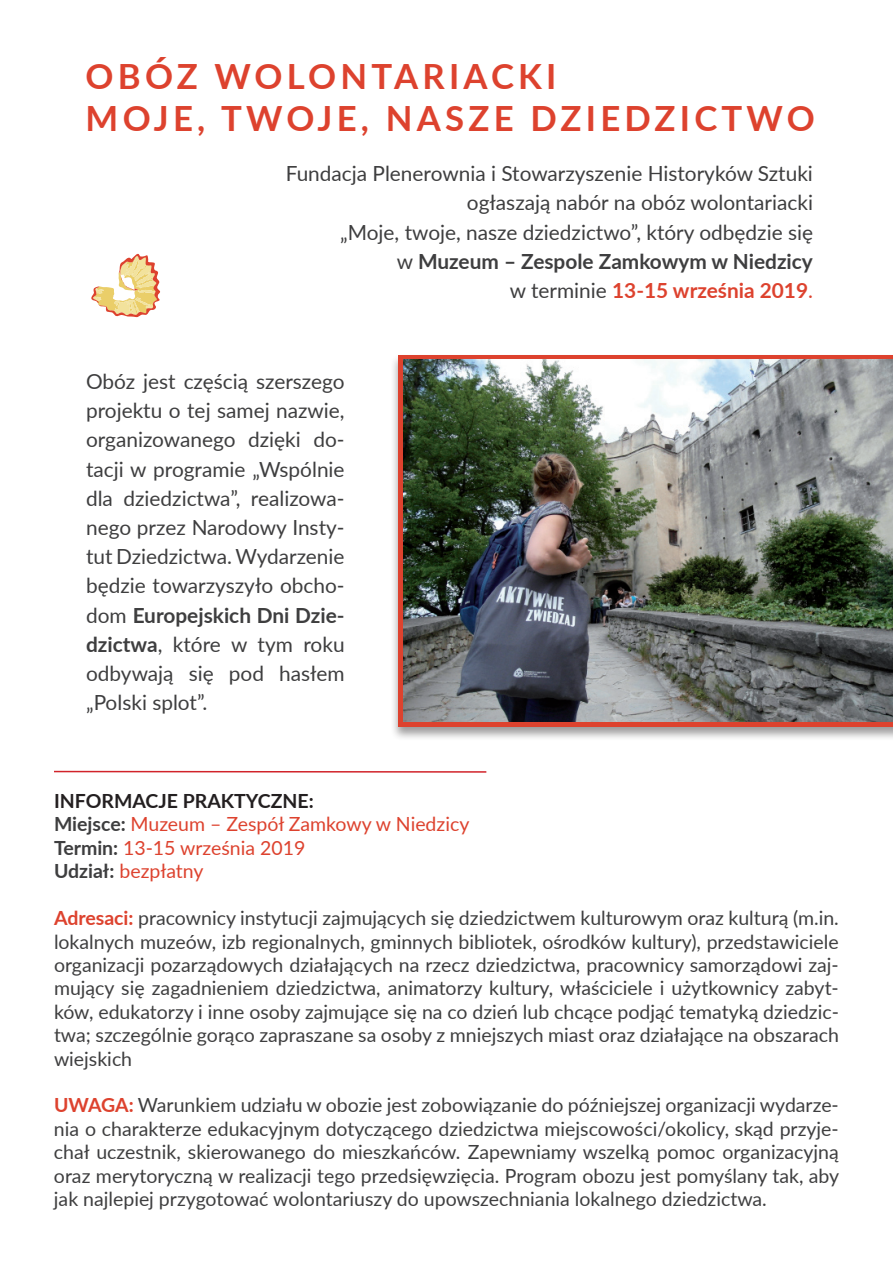
<style>
.page{position:relative;width:893px;height:1263px;background:#fff}
.page>*{position:absolute;margin:0;border:0;box-sizing:border-box;transform-origin:0 0}
.t1{font:700 34.8px/41.7px "Lato";letter-spacing:.12em;color:#dd422e}
.t2{font:20.85px/29.2px "Lato";color:#3e3e3f;text-align:justify}
.t3{font:19.5px/23.4px "Lato";color:#3e3e3f;text-align:justify}
.t4{font:19.5px/23.4px "Lato";color:#dd422e}
.s1{font-weight:700}
.s2{font-weight:700;color:#dd422e}
.s3{color:#dd422e}
.s4{font-weight:700;color:#231f20}
.s5{font-weight:700;color:#3e3e3f}
</style>
<div class="page">
<div style="left:390px;top:353px;width:503px;height:395px;background:#231f20;opacity:.45"></div>
<div style="left:398px;top:355px;width:495px;height:372px;background:#dd422e"></div>
<img style="left:403px;top:360px;width:490px;height:362px">
<svg style="left:91px;top:253px;width:70px;height:65px"></svg>
<hr style="left:54px;top:771px;width:432px;height:2px;background:#d1232a">
<h1 class="t1" style="left:86px;top:54px;width:731px">OBÓZ WOLONTARIACKI<br>MOJE, TWOJE, NASZE DZIEDZICTWO</h1>
<p class="t2" style="left:286px;top:158px;width:529px;text-align:right">Fundacja Plenerownia i Stowarzyszenie Historyków Sztuki ogłaszają nabór na obóz wolontariacki<br>„Moje, twoje, nasze dziedzictwo”, który odbędzie się<br>w <span class="s1">Muzeum – Zespole Zamkowym w Niedzicy<br></span>w terminie <span class="s2">13-15 września 2019</span><span class="s3">.</span></p>
<p class="t2" style="left:86px;top:366px;width:260px">Obóz jest częścią szerszego projektu o tej samej nazwie, organizowanego dzięki do&shy;tacji w programie „Wspólnie dla dziedzictwa”, realizowa&shy;nego przez Narodowy Insty&shy;tut Dziedzictwa. Wydarzenie będzie towarzyszyło obcho&shy;dom <span class="s1">Europejskich Dni Dzie&shy;dzictwa</span>, które w tym roku odbywają się pod hasłem „Polski splot”.</p>
<p class="t4" style="left:54px;top:788px;width:417px"><span class="s4">INFORMACJE PRAKTYCZNE:<br></span><span class="s5">Miejsce:</span> Muzeum – Zespół Zamkowy w Niedzicy<br><span class="s5">Termin:</span> 13-15 września 2019<br><span class="s5">Udział:</span> bezpłatny</p>
<p class="t3" style="left:54px;top:905px;width:786px"><span class="s2">Adresaci:</span> pracownicy instytucji zajmujących się dziedzictwem kulturowym oraz kulturą (m.in. lokalnych muzeów, izb regionalnych, gminnych bibliotek, ośrodków kultury), przedstawiciele organizacji pozarządowych działających na rzecz dziedzictwa, pracownicy samorządowi zaj&shy;mujący się zagadnieniem dziedzictwa, animatorzy kultury, właściciele i użytkownicy zabyt&shy;ków, edukatorzy i inne osoby zajmujące się na co dzień lub chcące podjąć tematyką dziedzic&shy;twa; szczególnie gorąco zapraszane sa osoby z mniejszych miast oraz działające na obszarach wiejskich</p>
<p class="t3" style="left:54px;top:1093px;width:787px"><span class="s2">UWAGA:</span> Warunkiem udziału w obozie jest zobowiązanie do późniejszej organizacji wydarze&shy;nia o charakterze edukacyjnym dotyczącego dziedzictwa miejscowości/okolicy, skąd przyje&shy;chał uczestnik, skierowanego do mieszkańców. Zapewniamy wszelką pomoc organizacyjną oraz merytoryczną w realizacji tego przedsięwzięcia. Program obozu jest pomyślany tak, aby jak najlepiej przygotować wolontariuszy do upowszechniania lokalnego dziedzictwa.</p>
</div>
